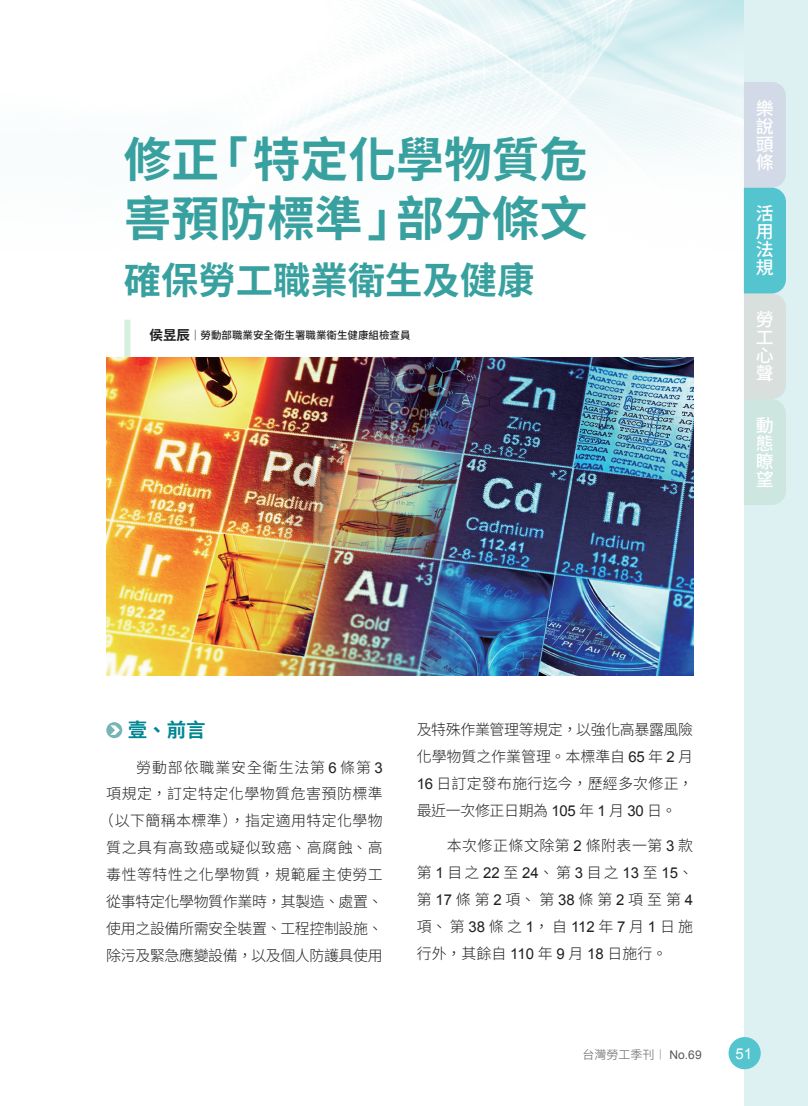
<style>
.page{position:relative;width:808px;height:1106px;background:#fff}
.page>*{position:absolute;margin:0;border:0;box-sizing:border-box;transform-origin:0 0}
.刊頭{font:700 47.85px/58.8px "Noto Sans CJ Ktc";color:#38a19f}
.刊頭-2{font:700 37.35px "Noto Sans CJ Ktc";color:#38a19f}
.壹{font:700 19.5px "Noto Sans CJ Ktc";color:#018694}
.t1{font:500 18px/18px "Noto Sans CJ Ktc";color:#fff;text-align:justify}
.N內文{font:300 15px/26.8px "Noto Sans CJ Ktc";letter-spacing:.015em;color:#231f20;text-align:justify}
.t2{font:15px "Arial";color:#fff}
.t3{font:300 12px "Noto Sans CJ Ktc";color:#57585a}
.作者{font:500 10.5px "Noto Sans CJ Ktc";color:#231f20}
.s1{font-weight:700;font-size:13.5px}
.s2{font-weight:700}
.s3{font-family:"Arial";font-weight:400}
.s4{font-family:"Adobe Ming Std"}
</style>
<div class="page">
<img style="left:269px;top:0;width:475px;height:294px">
<div style="left:744px;top:0;width:64px;height:1106px;background:#ddf1f3"></div>
<svg style="left:744px;top:82px;width:42px;height:423px"></svg>
<div style="left:728px;top:1037px;width:33px;height:32px;background:#54c5cf;border-radius:50%"></div>
<div style="left:124px;top:320px;width:6px;height:37px;background:#d4f0de"></div>
<div style="left:106px;top:722px;width:16px;height:16px;background:#76b4b5;border-radius:50%"></div>
<svg style="left:110px;top:725px;width:10px;height:10px"></svg>
<img style="left:106px;top:357px;width:587px;height:319px">
<p class="刊頭" style="left:124px;top:131px;width:465px">修正「特定化學物質危害預防標準」部分條文</p>
<p class="刊頭-2" style="left:124px;top:259px;width:412px">確保勞工職業衛生及健康</p>
<p class="作者" style="left:150px;top:329px;width:262px"><span class="s1">侯昱辰</span><span class="s2">｜</span>勞動部職業安全衛生署職業衛生健康組檢查員</p>
<p class="t1" style="left:756px;top:99px;width:19px">樂說頭條</p>
<p class="t1" style="left:756px;top:205px;width:19px">活用法規</p>
<p class="t1" style="left:756px;top:311px;width:19px">勞工心聲</p>
<p class="t1" style="left:756px;top:417px;width:19px">動態瞭望</p>
<p class="壹" style="left:128px;top:718px;width:79px">壹、前言</p>
<p class="N內文" style="left:99px;top:754px;width:285px;text-align:right">勞動部依職業安全衛生法第 <span class="s3">6</span> 條第 <span class="s3">3<br></span>項規定，訂定特定化學物質危害預防標準（以下簡稱本標準），指定適用特定化學物質之具有高致癌或疑似致癌、高腐蝕、高毒性等特性之化學物質，規範雇主使勞工從事特定化學物質作業時，其製造、處置、使用之設備所需安全裝置、工程控制設施、除污及緊急應變設備，以及個人防護具使用</p>
<p class="N內文" style="left:417px;top:716px;width:278px">及特殊作業管理等規定，以強化高暴露風險化學物質之作業管理。本標準自 <span class="s3">65</span> 年 <span class="s3">2</span> 月<span class="s3">16</span> 日訂定發布施行迄今，歷經多次修正，最近一次修正日期為 <span class="s3">105</span> 年 <span class="s3">1</span> 月 <span class="s3">30</span> 日。</p>
<p class="N內文" style="left:417px;top:832px;width:278px;text-indent:30px">本次修正條文除第 <span class="s3">2</span> 條附表一第 <span class="s3">3</span> 款第<span class="s3">1</span>目之<span class="s3">22</span>至<span class="s3">24</span>、第<span class="s3">3</span>目之<span class="s3">13</span>至<span class="s3">15</span>、第<span class="s3">17</span>條第<span class="s3">2</span>項、第<span class="s3">38</span>條第<span class="s3">2</span>項至第<span class="s3">4</span>項、第<span class="s3">38</span>條之<span class="s3">1</span>，自<span class="s3">112</span>年<span class="s3">7</span>月<span class="s3">1</span>日施行外，其餘自 <span class="s3">110</span> 年 <span class="s3">9</span> 月 <span class="s3">18</span> 日施行。</p>
<p class="t3" style="left:583px;top:1047px;width:121px">台灣勞工季刊<span class="s4">｜</span> <span class="s3">No.69</span></p>
<p class="t2" style="left:735px;top:1043px;width:18px">51</p>
</div>
